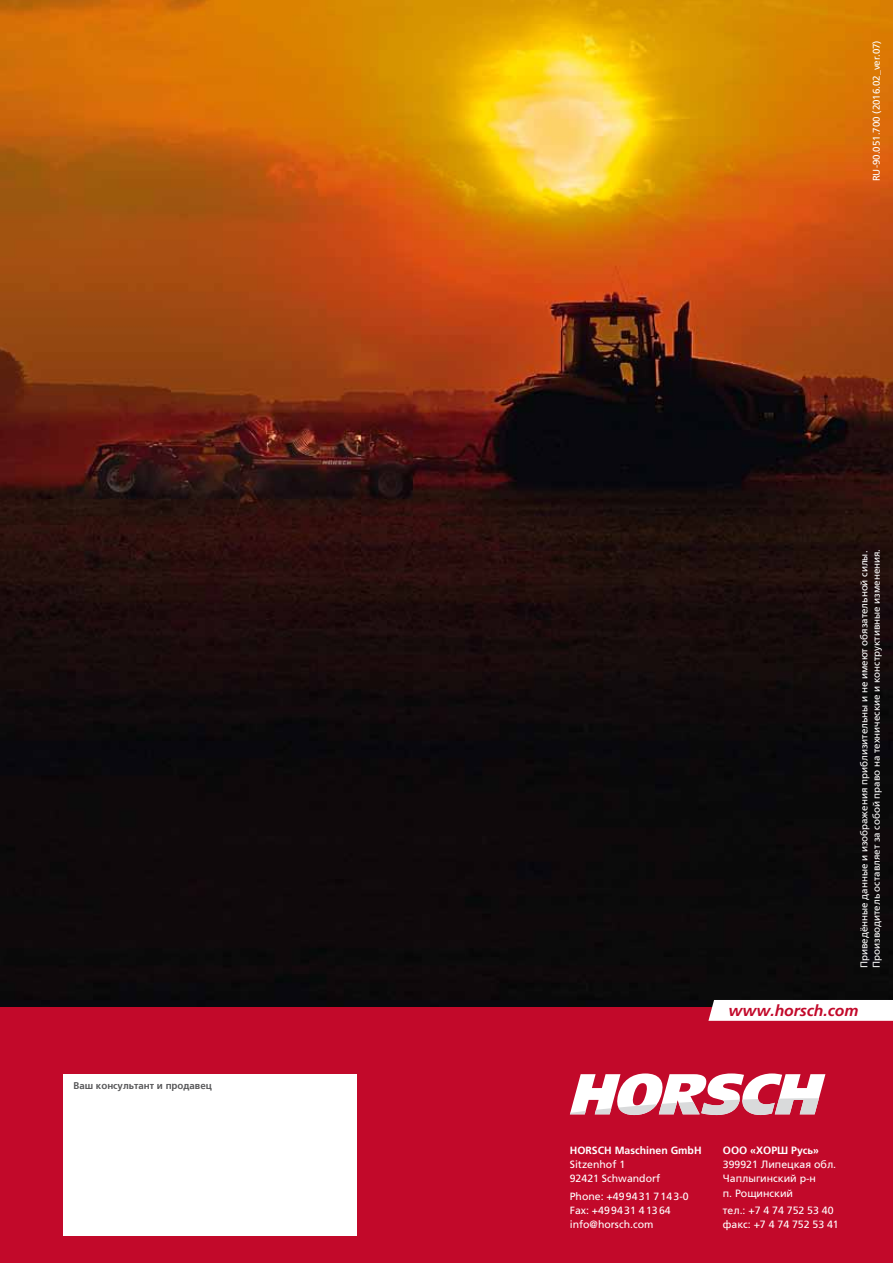
<style>
.page{position:relative;width:893px;height:1263px;background:#fff}
.page>*{position:absolute;margin:0;border:0;box-sizing:border-box;transform-origin:0 0}
.t1{font:italic 700 15.6px "Frutiger LT Com";color:#c2092a}
.t2{font:10.5px/14.2px "Frutiger LTCYR";color:#fff}
.t3{font:10.5px/14.2px "Frutiger LT Com";color:#fff}
.t4{font:700 10.5px "Frutiger LT Com";color:#fff}
.t5{font:700 10.5px "Frutiger LTCYR";color:#fff}
.t6{font:9.75px/12.5px "Frutiger LTCYR";color:#fff}
.t7{font:9.75px "Frutiger LT Com";color:#fff}
.t8{font:700 9.75px "Frutiger LTCYR";color:#58585a}
</style>
<div class="page">
<img style="left:0;top:0;width:893px;height:1008px">
<div style="left:0;top:1008px;width:893px;height:255px;background:#c2092a"></div>
<div style="left:64px;top:1074px;width:293px;height:161px;background:#fff"></div>
<div style="left:708px;top:1000px;width:185px;height:21px;background:#fff"></div>
<svg style="left:570px;top:1073px;width:255px;height:42px"></svg>
<p class="t8" style="left:73px;top:1080px;width:140px">Ваш консультант и продавец</p>
<p class="t7" style="left:871px;top:181px;width:143px;rotate:-90deg">RU-90.051.700 (2016.02_ver.07)</p>
<p class="t6" style="left:858px;top:968px;width:421px;rotate:-90deg">П риведённые данные и изображения приблизительны и не имеют обязательной силы.<br>П роизводитель оставляет за собой право на технические и конструктивные изменения.</p>
<h1 class="t1" style="left:728px;top:1001px;width:131px">www.horsch.com</h1>
<p class="t4" style="left:570px;top:1144px;width:133px">HORSCH Maschinen GmbH</p>
<p class="t3" style="left:570px;top:1157px;width:92px">Sitzenhof 1<br>92421 Schwandorf</p>
<p class="t3" style="left:570px;top:1189px;width:120px">Phone: +499431 7143-0<br>Fax: +499431 41364 info@horsch.com</p>
<p class="t5" style="left:723px;top:1144px;width:98px">OOO «ХОРШ Русь»</p>
<p class="t2" style="left:723px;top:1157px;width:115px">399921 Липецкая обл.<br>Чаплыгинский р-н<br>п. Рощинский</p>
<p class="t2" style="left:723px;top:1203px;width:117px">тел.: +7 4 74 752 53 40 факс: +7 4 74 752 53 41</p>
</div>
